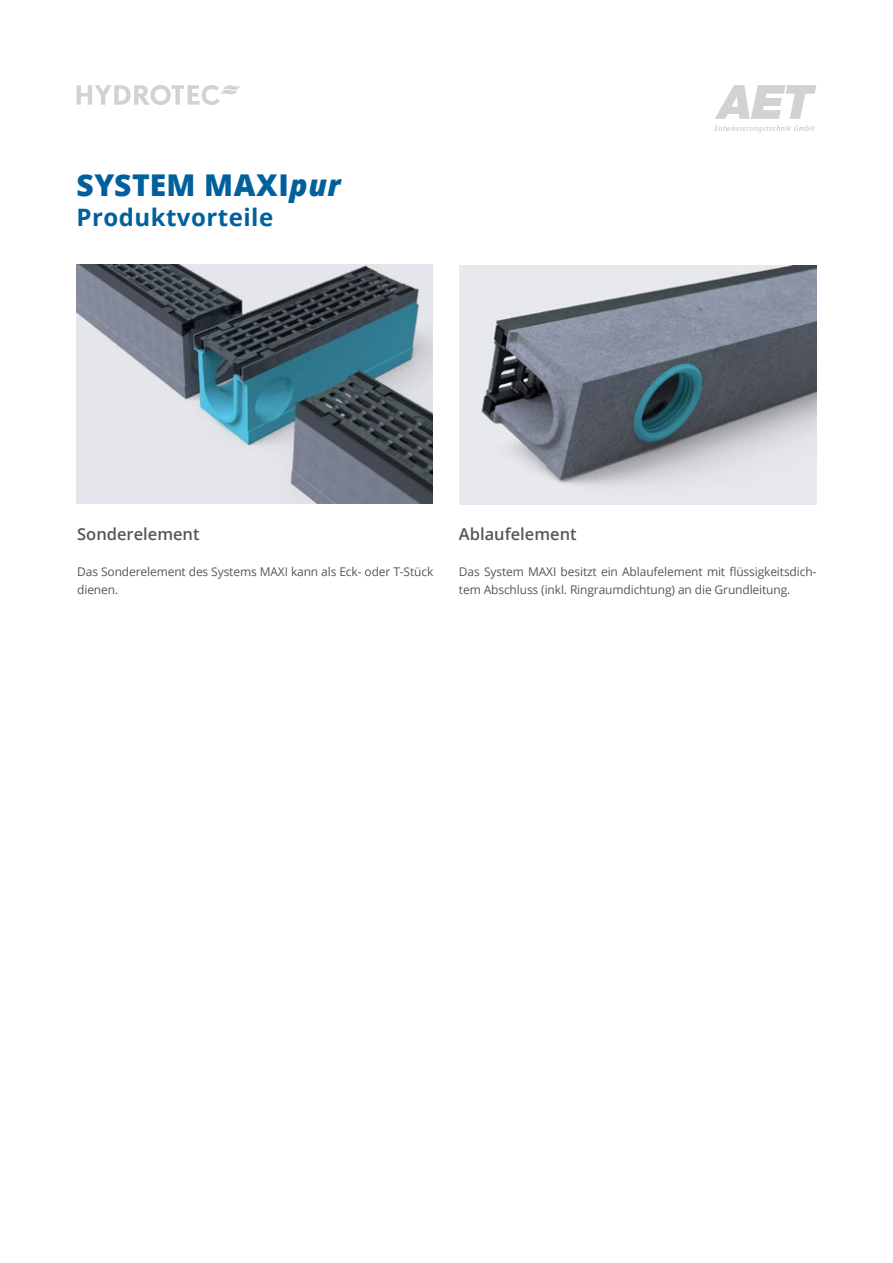
<style>
.page{position:relative;width:893px;height:1263px;background:#fff}
.page>*{position:absolute;margin:0;border:0;box-sizing:border-box;transform-origin:0 0}
.t1{font:800 30px "Open Sans";letter-spacing:.02em;color:#00609c}
.t2{font:700 24px "Open Sans";letter-spacing:.02em;color:#00609c}
.t3{font:600 16.5px "Open Sans";color:#575756}
.t4{font:12px/18px "Open Sans";letter-spacing:-.01em;color:#575756}
.s1{font-style:italic}
</style>
<div class="page">
<img style="left:459px;top:265px;width:357px;height:239px">
<img style="left:77px;top:265px;width:356px;height:239px">
<svg style="left:77px;top:85px;width:163px;height:20px"></svg>
<svg style="left:715px;top:85px;width:101px;height:34px"></svg>
<svg style="left:714px;top:125px;width:100px;height:8px"></svg>
<h1 class="t1" style="left:77px;top:162px;width:266px">SYSTEM MAXI<span class="s1">pur</span></h1>
<h2 class="t2" style="left:77px;top:200px;width:198px">Produktvorteile</h2>
<h3 class="t3" style="left:77px;top:523px;width:124px">Sonderelement</h3>
<p class="t4" style="left:77px;top:562px;width:358px">Das Sonderelement des Systems MAXI kann als Eck- oder T-Stück dienen.</p>
<h3 class="t3" style="left:459px;top:523px;width:119px">Ablaufelement</h3>
<p class="t4" style="left:459px;top:562px;width:359px">Das System MAXI besitzt ein Ablaufelement mit flüssigkeitsdich&shy;tem Abschluss (inkl. Ringraumdichtung) an die Grundleitung.</p>
</div>
